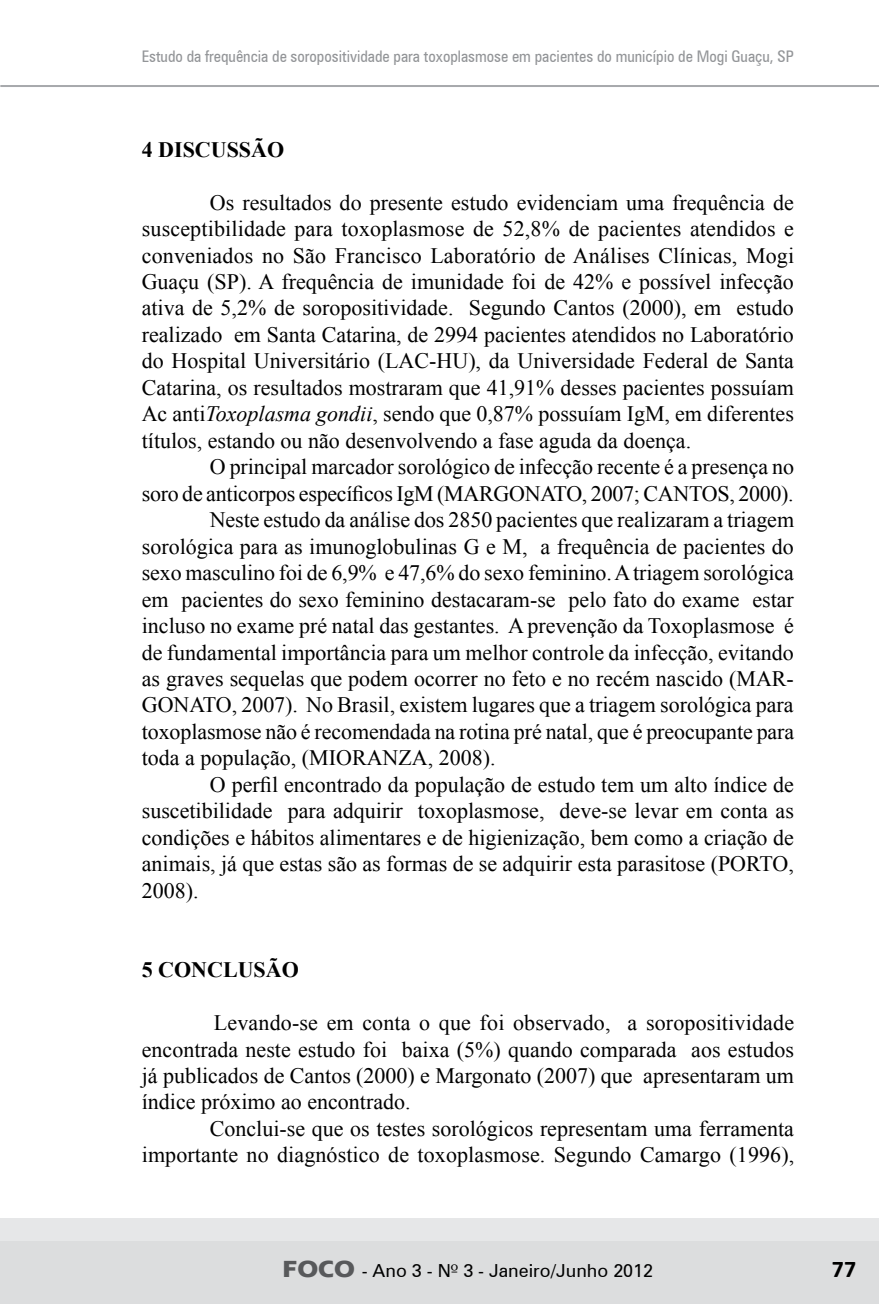
<style>
.page{position:relative;width:879px;height:1304px;background:#fff}
.page>*{position:absolute;margin:0;border:0;box-sizing:border-box;transform-origin:0 0}
.t1{font:700 24px "Calibri";color:#000}
.t2{font:22px/26.4px "Times New Roman";color:#000;text-align:justify}
.t3{font:700 22px "Times New Roman";color:#000}
.t4{font:18px "Zurich BT";color:#000}
.t5{font:condensed 16px "Zurich BT";color:#939598}
.s1{font-style:italic}
.s2{font-family:"Erie";font-weight:700;font-size:24px;color:#58595b}
.s3{font-family:"Zapf Humanist 601 BT"}
</style>
<div class="page">
<div style="left:0;top:1218px;width:879px;height:27px;background:#e6e7e8"></div>
<div style="left:0;top:1242px;width:879px;height:62px;background:#dcddde"></div>
<hr style="left:0;top:85px;width:879px;height:2px;background:#a7a9ac">
<p class="t5" style="left:142px;top:47px;width:653px">Estudo da frequência de soropositividade para toxoplasmose em pacientes do município de Mogi Guaçu, sp</p>
<p class="t3" style="left:142px;top:134px;width:144px">4 DISCUSSÃO</p>
<p class="t2" style="left:142px;top:189px;width:654px;text-indent:68px">Os resultados do presente estudo evidenciam uma frequência de susceptibilidade para toxoplasmose de 52,8% de pacientes atendidos e conveniados no São Francisco Laboratório de Análises Clínicas, Mogi Guaçu (SP). A frequência de imunidade foi de 42% e possível infecção ativa de 5,2% de soropositividade. Segundo Cantos (2000), em estudo realizado em Santa Catarina, de 2994 pacientes atendidos no Laboratório do Hospital Universitário (LAC-HU), da Universidade Federal de Santa Catarina, os resultados mostraram que 41,91% desses pacientes possuíam Ac anti<span class="s1">Toxoplasma gondii</span>, sendo que 0,87% possuíam IgM, em diferentes títulos, estando ou não desenvolvendo a fase aguda da doença.</p>
<p class="t2" style="left:210px;top:453px;width:586px">O principal marcador sorológico de infecção recente é a presença no</p>
<p class="t2" style="left:142px;top:480px;width:653px">soro de anticorpos específicos IgM (MARGONATO, 2007; CANTOS, 2000).</p>
<p class="t2" style="left:210px;top:506px;width:586px">Neste estudo da análise dos 2850 pacientes que realizaram a triagem</p>
<p class="t2" style="left:142px;top:533px;width:654px">sorológica para as imunoglobulinas G e M, a frequência de pacientes do</p>
<p class="t2" style="left:142px;top:559px;width:653px">sexo masculino foi de 6,9% e 47,6% do sexo feminino. A triagem sorológica</p>
<p class="t2" style="left:142px;top:586px;width:653px">em pacientes do sexo feminino destacaram-se pelo fato do exame estar</p>
<p class="t2" style="left:142px;top:612px;width:653px">incluso no exame pré natal das gestantes. A prevenção da Toxoplasmose é</p>
<p class="t2" style="left:142px;top:639px;width:653px">de fundamental importância para um melhor controle da infecção, evitando</p>
<p class="t2" style="left:142px;top:665px;width:654px">as graves sequelas que podem ocorrer no feto e no recém nascido (MAR-</p>
<p class="t2" style="left:142px;top:692px;width:653px">GONATO, 2007). No Brasil, existem lugares que a triagem sorológica para</p>
<p class="t2" style="left:142px;top:718px;width:654px">toxoplasmose não é recomendada na rotina pré natal, que é preocupante para</p>
<p class="t2" style="left:142px;top:744px;width:355px">toda a população, (MIORANZA, 2008).</p>
<p class="t2" style="left:210px;top:771px;width:585px">O perfil encontrado da população de estudo tem um alto índice de</p>
<p class="t2" style="left:142px;top:797px;width:654px">suscetibilidade para adquirir toxoplasmose, deve-se levar em conta as</p>
<p class="t2" style="left:142px;top:824px;width:653px">condições e hábitos alimentares e de higienização, bem como a criação de</p>
<p class="t2" style="left:142px;top:850px;width:653px">animais, já que estas são as formas de se adquirir esta parasitose (PORTO,</p>
<p class="t2" style="left:142px;top:877px;width:58px">2008).</p>
<p class="t3" style="left:142px;top:955px;width:159px">5 CONCLUSÃO</p>
<p class="t2" style="left:142px;top:1009px;width:654px;text-indent:72px">Levando-se em conta o que foi observado, a soropositividade encontrada neste estudo foi baixa (5%) quando comparada aos estudos já publicados de Cantos (2000) e Margonato (2007) que apresentaram um índice próximo ao encontrado.</p>
<p class="t2" style="left:142px;top:1115px;width:654px;text-align:right">Conclui-se que os testes sorológicos representam uma ferramenta importante no diagnóstico de toxoplasmose. Segundo Camargo (1996),</p>
<p class="t4" style="left:282px;top:1260px;width:372px"><span class="s2">FOCO</span> - Ano 3 - N<span class="s3">º</span> 3 - Janeiro/Junho 2012</p>
<p class="t1" style="left:832px;top:1253px;width:26px">77</p>
</div>
